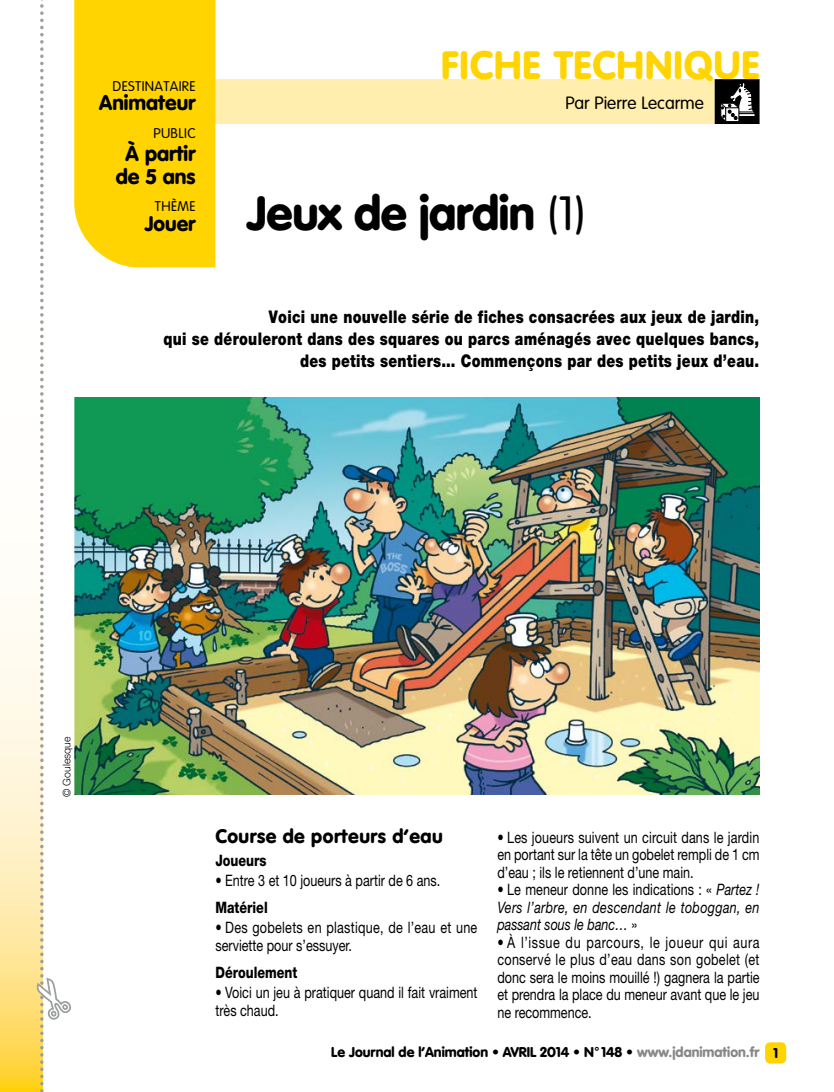
<style>
.page{position:relative;width:834px;height:1092px;background:#fff}
.page>*{position:absolute;margin:0;border:0;box-sizing:border-box;transform-origin:0 0}
.t1{font:900 47.25px "VAG Rounded";letter-spacing:-.01em;color:#000}
.t2{font:900 39.02px "VAG Rounded";letter-spacing:.025em;color:#ffd400}
.t3{font:900 21px/22.8px "VAG Rounded";color:#000;text-align:center}
.t4{font:900 20.82px "VAG Rounded";color:#000}
.t5{font:900 19.25px "VAG Rounded";letter-spacing:.025em;color:#000}
.t6{font:900 17.5px/21.9px "Helvetica Neue";letter-spacing:.02em;color:#000;text-align:right;scale:.8 1}
.t7{font:300 17.5px "VAG Rounded";color:#000}
.t8{font:15.75px/17.5px "Helvetica Neue";color:#000;text-align:justify;scale:.8 1}
.t9{font:italic 15.75px/17.5px "Helvetica Neue";letter-spacing:.025em;color:#000;text-align:justify;scale:.8 1}
.t10{font:15.75px/17.5px "Helvetica Neue";letter-spacing:.02em;color:#000;scale:.8 1}
.t11{font:800 15.75px "Helvetica Neue";color:#000;scale:.8 1}
.t12{font:900 14px "VAG Rounded";color:#000}
.t13{font:300 13.83px "VAG Rounded";letter-spacing:.025em;color:#000}
.t14{font:300 10.5px "Helvetica Neue";color:#000}
.s1{font-weight:300}
.s2{font-style:normal}
.s3{color:#87888a}
</style>
<div class="page">
<div style="left:765px;top:1042px;width:21px;height:21px;background:#ffd400;border-radius:5px"></div>
<svg style="left:0;top:609px;width:34px;height:482px;background:#ffedb4"></svg>
<div style="left:76px;top:79px;width:683px;height:45px;background:#ffeeae"></div>
<div style="left:74px;top:0;width:141px;height:267px;background:#ffd400"></div>
<svg style="left:717px;top:82px;width:39px;height:39px;background:#525252"></svg>
<div style="left:714px;top:79px;width:45px;height:45px;border:2px solid #000"></div>
<img style="left:75px;top:397px;width:684px;height:397px">
<svg style="left:34px;top:0;width:37px;height:1092px"></svg>
<p class="t13" style="left:113px;top:79px;width:84px">Destinataire</p>
<h3 class="t4" style="left:99px;top:90px;width:98px">Animateur</h3>
<p class="t13" style="left:153px;top:125px;width:44px">Public</p>
<h3 class="t3" style="left:116px;top:143px;width:81px">à partir de 5 ans</h3>
<p class="t13" style="left:155px;top:199px;width:42px">Thème</p>
<h3 class="t4" style="left:145px;top:210px;width:52px">Jouer</h3>
<h2 class="t2" style="left:441px;top:41px;width:320px">Fiche technique</h2>
<p class="t7" style="left:565px;top:93px;width:140px">Par Pierre Lecarme</p>
<h1 class="t1" style="left:247px;top:184px;width:340px">Jeux de jardin <span class="s1">(1)</span></h1>
<p class="t6" style="left:163px;top:306px;width:746px">Voici une nouvelle série de fiches consacrées aux jeux de jardin,<br>qui se dérouleront dans des squares ou parcs aménagés avec quelques bancs, des petits sentiers… Commençons par des petits jeux d’eau.</p>
<p class="t14" style="left:60px;top:796px;width:62px;rotate:-90deg">© Goulesque</p>
<p class="t5" style="left:215px;top:824px;width:229px">Course de porteurs d’eau</p>
<p class="t11" style="left:215px;top:850px;width:65px">Joueurs</p>
<p class="t8" style="left:215px;top:871px;width:282px">• Entre 3 et 10 joueurs à partir de 6 ans.</p>
<p class="t11" style="left:215px;top:898px;width:67px">Matériel</p>
<p class="t10" style="left:215px;top:918px;width:329px">• Des gobelets en plastique, de l’eau et une serviette pour s’essuyer.</p>
<p class="t11" style="left:215px;top:962px;width:104px">Déroulement</p>
<p class="t8" style="left:215px;top:983px;width:329px">• Voici un jeu à pratiquer quand il fait vraiment très chaud.</p>
<p class="t8" style="left:497px;top:827px;width:329px">• Les joueurs suivent un circuit dans le jardin en portant sur la tête un gobelet rempli de 1 cm d’eau ; ils le retiennent d’une main.</p>
<p class="t9" style="left:497px;top:880px;width:329px"><span class="s2">• Le meneur donne les indications : «</span> Partez !<br>Vers l’arbre, en descendant le toboggan, en passant sous le banc… <span class="s2">»</span></p>
<p class="t8" style="left:497px;top:932px;width:329px">• À l’issue du parcours, le joueur qui aura conservé le plus d’eau dans son gobelet (et donc sera le moins mouillé !) gagnera la partie et prendra la place du meneur avant que le jeu ne recommence.</p>
<p class="t12" style="left:331px;top:1043px;width:448px">Le Journal de l’Animation • AVRIL 2014 • N° 148 • <span class="s3">www.jdanimation.fr</span> 1</p>
</div>
